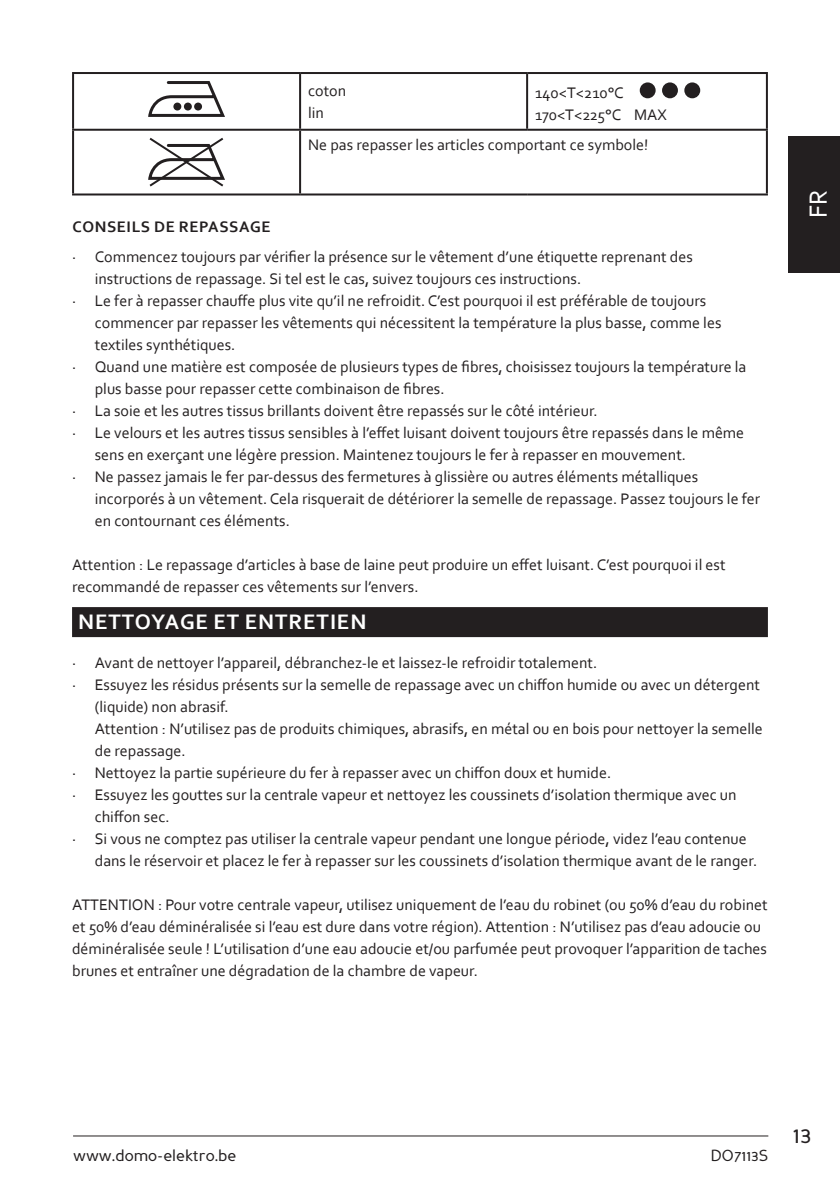
<style>
.page{position:relative;width:840px;height:1191px;background:#fff}
.page>*{position:absolute;margin:0;border:0;box-sizing:border-box;transform-origin:0 0}
.t1{font:26px "Corbel";color:#fff}
.t2{font:24px "Perspective Sans";color:#231f20}
.t3{font:700 22px "Corbel";letter-spacing:.04em;color:#fff}
.t4{font:16px/22px "Corbel";color:#231f20}
.t5{font:16px "Perspective Sans";color:#231f20}
.t6{font:700 16px "Corbel";letter-spacing:.04em;color:#231f20}
</style>
<div class="page">
<hr style="left:73px;top:1135px;width:694px;height:1px;background:#231f20">
<div style="left:788px;top:136px;width:51px;height:136px;background:#231f20"></div>
<div style="left:72px;top:607px;width:695px;height:30px;background:#231f20"></div>
<hr style="left:72px;top:72px;width:228px;height:2px;background:#231f20">
<hr style="left:72px;top:74px;width:2px;height:55px;background:#231f20">
<hr style="left:300px;top:72px;width:227px;height:2px;background:#231f20">
<hr style="left:299px;top:74px;width:2px;height:55px;background:#231f20">
<hr style="left:527px;top:72px;width:240px;height:2px;background:#231f20">
<hr style="left:526px;top:74px;width:2px;height:55px;background:#231f20">
<hr style="left:765px;top:74px;width:2px;height:55px;background:#231f20">
<hr style="left:72px;top:129px;width:228px;height:2px;background:#231f20">
<hr style="left:72px;top:131px;width:2px;height:62px;background:#231f20">
<hr style="left:300px;top:129px;width:227px;height:2px;background:#231f20">
<hr style="left:299px;top:131px;width:2px;height:62px;background:#231f20">
<hr style="left:527px;top:129px;width:240px;height:2px;background:#231f20">
<hr style="left:765px;top:131px;width:2px;height:62px;background:#231f20">
<hr style="left:72px;top:193px;width:228px;height:2px;background:#231f20">
<hr style="left:300px;top:193px;width:227px;height:2px;background:#231f20">
<hr style="left:527px;top:193px;width:240px;height:2px;background:#231f20">
<svg style="left:148px;top:81px;width:77px;height:36px"></svg>
<div style="left:173px;top:103px;width:8px;height:7px;background:#231f20;border-radius:50%"></div>
<div style="left:184px;top:103px;width:8px;height:7px;background:#231f20;border-radius:50%"></div>
<div style="left:194px;top:103px;width:8px;height:7px;background:#231f20;border-radius:50%"></div>
<div style="left:639px;top:82px;width:16px;height:16px;background:#231f20;border-radius:50%"></div>
<div style="left:661px;top:82px;width:16px;height:16px;background:#231f20;border-radius:50%"></div>
<div style="left:684px;top:82px;width:15px;height:16px;background:#231f20;border-radius:50%"></div>
<svg style="left:148px;top:137px;width:77px;height:50px"></svg>
<p class="t4" style="left:308px;top:81px;width:40px">coton lin</p>
<p class="t4" style="left:535px;top:83px;width:133px">140&lt;T&lt;210°C<br>170&lt;T&lt;225°C MAX</p>
<p class="t4" style="left:308px;top:134px;width:341px">Ne pas repasser les articles comportant ce symbole!</p>
<p class="t6" style="left:72px;top:218px;width:199px">CONSEILS DE REPASSAGE</p>
<p class="t4" style="left:72px;top:246px;width:622px">· Commencez toujours par vérifier la présence sur le vêtement d’une étiquette reprenant des</p>
<p class="t4" style="left:95px;top:268px;width:487px">instructions de repassage. Si tel est le cas, suivez toujours ces instructions.</p>
<p class="t4" style="left:72px;top:290px;width:635px">· Le fer à repasser chauffe plus vite qu’il ne refroidit. C’est pourquoi il est préférable de toujours</p>
<p class="t4" style="left:95px;top:311px;width:628px">commencer par repasser les vêtements qui nécessitent la température la plus basse, comme les</p>
<p class="t4" style="left:95px;top:333px;width:142px">textiles synthétiques.</p>
<p class="t4" style="left:72px;top:356px;width:675px">· Quand une matière est composée de plusieurs types de fibres, choisissez toujours la température la</p>
<p class="t4" style="left:95px;top:377px;width:351px">plus basse pour repasser cette combinaison de fibres.</p>
<p class="t4" style="left:72px;top:400px;width:527px">· La soie et les autres tissus brillants doivent être repassés sur le côté intérieur.</p>
<p class="t4" style="left:72px;top:422px;width:673px">· Le velours et les autres tissus sensibles à l’effet luisant doivent toujours être repassés dans le même</p>
<p class="t4" style="left:95px;top:444px;width:592px">sens en exerçant une légère pression. Maintenez toujours le fer à repasser en mouvement.</p>
<p class="t4" style="left:72px;top:466px;width:627px">· Ne passez jamais le fer par-dessus des fermetures à glissière ou autres éléments métalliques</p>
<p class="t4" style="left:95px;top:487px;width:666px">incorporés à un vêtement. Cela risquerait de détériorer la semelle de repassage. Passez toujours le fer</p>
<p class="t4" style="left:95px;top:510px;width:196px">en contournant ces éléments.</p>
<p class="t4" style="left:72px;top:553px;width:654px">Attention : Le repassage d’articles à base de laine peut produire un effet luisant. C’est pourquoi il est recommandé de repasser ces vêtements sur l’envers.</p>
<h3 class="t3" style="left:78px;top:611px;width:289px">NETTOYAGE ET ENTRETIEN</h3>
<p class="t4" style="left:72px;top:652px;width:526px">· Avant de nettoyer l’appareil, débranchez-le et laissez-le refroidir totalement.</p>
<p class="t4" style="left:72px;top:674px;width:689px">· Essuyez les résidus présents sur la semelle de repassage avec un chiffon humide ou avec un détergent</p>
<p class="t4" style="left:95px;top:695px;width:135px">(liquide) non abrasif.</p>
<p class="t4" style="left:95px;top:717px;width:669px">Attention : N’utilisez pas de produits chimiques, abrasifs, en métal ou en bois pour nettoyer la semelle</p>
<p class="t4" style="left:95px;top:740px;width:92px">de repassage.</p>
<p class="t4" style="left:72px;top:762px;width:540px">· Nettoyez la partie supérieure du fer à repasser avec un chiffon doux et humide.</p>
<p class="t4" style="left:72px;top:784px;width:665px">· Essuyez les gouttes sur la centrale vapeur et nettoyez les coussinets d’isolation thermique avec un</p>
<p class="t4" style="left:95px;top:805px;width:76px">chiffon sec.</p>
<p class="t4" style="left:72px;top:828px;width:676px">· Si vous ne comptez pas utiliser la centrale vapeur pendant une longue période, videz l’eau contenue</p>
<p class="t4" style="left:95px;top:849px;width:663px">dans le réservoir et placez le fer à repasser sur les coussinets d’isolation thermique avant de le ranger.</p>
<p class="t4" style="left:72px;top:893px;width:696px">ATTENTION : Pour votre centrale vapeur, utilisez uniquement de l’eau du robinet (ou 50% d’eau du robinet et 50% d’eau déminéralisée si l’eau est dure dans votre région). Attention : N’utilisez pas d’eau adoucie ou déminéralisée seule ! L’utilisation d’une eau adoucie et/ou parfumée peut provoquer l’apparition de taches brunes et entraîner une dégradation de la chambre de vapeur.</p>
<h1 class="t1" style="left:802px;top:218px;width:30px;rotate:-90deg">FR</h1>
<p class="t5" style="left:73px;top:1146px;width:165px">www.domo-elektro.be</p>
<p class="t5" style="left:710px;top:1146px;width:59px">DO7113S</p>
<h2 class="t2" style="left:792px;top:1120px;width:20px">13</h2>
</div>
